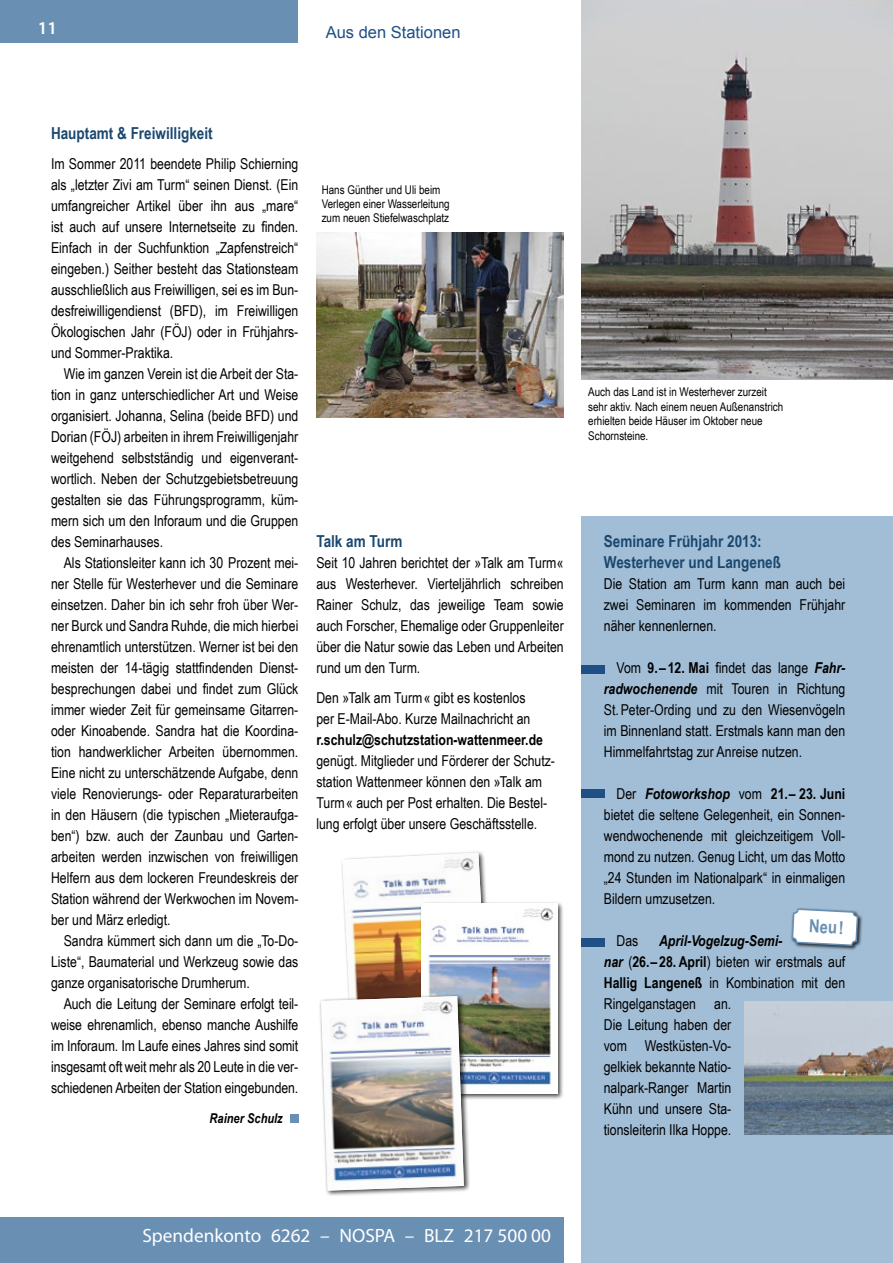
<style>
.page{position:relative;width:893px;height:1263px;background:#fff}
.page>*{position:absolute;margin:0;border:0;box-sizing:border-box;transform-origin:0 0}
.t1{font:19.2px "Myriad Pro";color:#fff}
.t2{font:700 18px "Arial Narrow";color:#698fb3}
.t3{font:600 18px "Myriad Pro";color:#fff}
.t4{font:700 16.5px/21px "Arial Narrow";color:#1b486f}
.t5{font:16.5px "Arial";color:#1e5085}
.t6{font:15px/21px "Arial Narrow";color:#000;text-align:justify}
.t7{font:700 15px "Arial Narrow";color:#000}
.t8{font:italic 700 13.5px "Arial Narrow";color:#000}
.t9{font:12px/14.4px "Arial Narrow";color:#000}
.s1{font-weight:700}
.s2{font-weight:700;font-style:italic}
</style>
<div class="page">
<div style="left:582px;top:517px;width:311px;height:746px;background:#a2bed6"></div>
<div style="left:290px;top:1114px;width:8px;height:9px;background:#698fb3"></div>
<img style="left:316px;top:232px;width:248px;height:186px">
<div style="left:419px;top:901px;width:146px;height:199px;background:#000;opacity:.75"></div>
<img style="left:488px;top:904px;width:70px;height:189px">
<div style="left:318px;top:993px;width:152px;height:204px;background:#000;opacity:.75"></div>
<img style="left:321px;top:853px;width:167px;height:337px">
<img style="left:321px;top:996px;width:143px;height:194px">
<img style="left:582px;top:0;width:311px;height:379px">
<img style="left:744px;top:1002px;width:149px;height:132px">
<div style="left:790px;top:907px;width:73px;height:43px;background:#000;opacity:.75"></div>
<svg style="left:791px;top:908px;width:68px;height:42px;background:#d2dbe3"></svg>
<div style="left:582px;top:665px;width:23px;height:8px;background:#1e5085"></div>
<div style="left:582px;top:790px;width:23px;height:8px;background:#1e5085"></div>
<div style="left:582px;top:938px;width:23px;height:8px;background:#1e5085"></div>
<div style="left:0;top:0;width:298px;height:43px;background:#698fb3"></div>
<div style="left:0;top:1218px;width:564px;height:45px;background:#698fb3"></div>
<p class="t3" style="left:38px;top:16px;width:21px">11</p>
<p class="t5" style="left:326px;top:22px;width:136px">Aus den Stationen</p>
<p class="t4" style="left:51px;top:122px;width:163px">Hauptamt &amp; Freiwilligkeit</p>
<p class="t6" style="left:51px;top:153px;width:249px">Im Sommer 2011 beendete Philip Schierning als „letzter Zivi am Turm“ seinen Dienst. (Ein umfangreicher Artikel über ihn aus „mare“ ist auch auf unsere Internetseite zu finden.<br>Einfach in der Suchfunktion „Zapfenstreich“ eingeben.) Seither besteht das Stationsteam ausschließlich aus Freiwilligen, sei es im Bun&shy;desfreiwilligendienst (BFD), im Freiwilligen Ökologischen Jahr (FÖJ) oder in Frühjahrs&shy;und Sommer-Praktika.</p>
<p class="t6" style="left:51px;top:363px;width:249px;text-indent:13px">Wie im ganzen Verein ist die Arbeit der Sta&shy;tion in ganz unterschiedlicher Art und Weise organisiert. Johanna, Selina (beide BFD) und Dorian (FÖJ) arbeiten in ihrem Freiwilligenjahr weitgehend selbstständig und eigenverant&shy;wortlich. Neben der Schutzgebietsbetreuung gestalten sie das Führungsprogramm, küm&shy;mern sich um den Inforaum und die Gruppen des Seminarhauses.</p>
<p class="t6" style="left:51px;top:552px;width:249px;text-indent:13px">Als Stationsleiter kann ich 30 Prozent mei&shy;ner Stelle für Westerhever und die Seminare einsetzen. Daher bin ich sehr froh über Wer&shy;ner Burck und Sandra Ruhde, die mich hierbei ehrenamtlich unterstützen. Werner ist bei den meisten der 14-tägig stattfindenden Dienst&shy;besprechungen dabei und findet zum Glück immer wieder Zeit für gemeinsame Gitarren&shy;oder Kinoabende. Sandra hat die Koordina&shy;tion handwerklicher Arbeiten übernommen.<br>Eine nicht zu unterschätzende Aufgabe, denn viele Renovierungs- oder Reparaturarbeiten in den Häusern (die typischen „Mieteraufga&shy;ben“) bzw. auch der Zaunbau und Garten&shy;arbeiten werden inzwischen von freiwilligen Helfern aus dem lockeren Freundeskreis der Station während der Werkwochen im Novem&shy;ber und März erledigt.</p>
<p class="t6" style="left:51px;top:930px;width:249px;text-indent:13px">Sandra kümmert sich dann um die „To-Do-Liste“, Baumaterial und Werkzeug sowie das ganze organisatorische Drumherum.</p>
<p class="t6" style="left:51px;top:993px;width:249px;text-indent:13px">Auch die Leitung der Seminare erfolgt teil&shy;weise ehrenamlich, ebenso manche Aushilfe im Inforaum. Im Laufe eines Jahres sind somit insgesamt oft weit mehr als 20 Leute in die ver&shy;schiedenen Arbeiten der Station eingebunden.</p>
<p class="t8" style="left:210px;top:1108px;width:75px">Rainer Schulz</p>
<p class="t9" style="left:322px;top:182px;width:129px">Hans Günther und Uli beim<br>Verlegen einer Wasserleitung zum neuen Stiefelwaschplatz</p>
<p class="t4" style="left:316px;top:530px;width:87px">Talk am Turm</p>
<p class="t6" style="left:316px;top:552px;width:249px">Seit 10 Jahren berichtet der »Talk am Turm« aus Westerhever. Vierteljährlich schreiben Rainer Schulz, das jeweilige Team sowie auch Forscher, Ehemalige oder Gruppenleiter über die Natur sowie das Leben und Arbeiten rund um den Turm.</p>
<p class="t6" style="left:316px;top:686px;width:215px">Den »Talk am Turm« gibt es kostenlos per E-Mail-Abo. Kurze Mailnachricht an</p>
<p class="t7" style="left:316px;top:728px;width:228px">r.schulz@schutzstation-wattenmeer.de</p>
<p class="t6" style="left:316px;top:749px;width:240px;text-align:left">genügt. Mitglieder und Förderer der Schutz&shy;station Wattenmeer können den »Talk am Turm« auch per Post erhalten. Die Bestel&shy;lung erfolgt über unsere Geschäftsstelle.</p>
<p class="t9" style="left:588px;top:384px;width:197px">Auch das Land ist in Westerhever zurzeit sehr aktiv. Nach einem neuen Außenanstrich erhielten beide Häuser im Oktober neue Schornsteine.</p>
<p class="t4" style="left:604px;top:530px;width:179px">Seminare Frühjahr 2013:<br>Westerhever und Langeneß</p>
<p class="t6" style="left:604px;top:573px;width:243px">Die Station am Turm kann man auch bei zwei Seminaren im kommenden Frühjahr näher kennenlernen.</p>
<p class="t6" style="left:604px;top:657px;width:243px;text-indent:13px">Vom <span class="s1">9.– 12. Mai</span> findet das lange <span class="s2">Fahr&shy;radwochenende</span> mit Touren in Richtung St.Peter-Ording und zu den Wiesenvögeln im Binnenland statt. Erstmals kann man den Himmelfahrtstag zur Anreise nutzen.</p>
<p class="t6" style="left:604px;top:783px;width:243px;text-indent:13px">Der <span class="s2">Fotoworkshop</span> vom <span class="s1">21.– 23. Juni </span>bietet die seltene Gelegenheit, ein Sonnen&shy;wendwochenende mit gleichzeitigem Voll&shy;mond zu nutzen. Genug Licht, um das Motto „24 Stunden im Nationalpark“ in einmaligen Bildern umzusetzen.</p>
<p class="t6" style="left:617px;top:930px;width:23px">Das</p>
<p class="t2" style="left:810px;top:912px;width:36px;rotate:3deg">Neu!</p>
<p class="t6" style="left:604px;top:930px;width:243px;text-align:left;text-indent:55px"><span class="s2">April-Vogelzug-Semi-<br>nar</span> (<span class="s1">26.– 28. April</span>) bieten wir erstmals auf<br><span class="s1">Hallig Langeneß</span> in Kombination mit den<br>Ringelganstagen an.<br>Die Leitung haben der<br>vom Westküsten-Vo-<br>gelkiek bekannte Natio-<br>nalpark-Ranger Martin<br>Kühn und unsere Sta-<br>tionsleiterin Ilka Hoppe.</p>
<p class="t1" style="left:142px;top:1223px;width:410px">Spendenkonto 6262 – NOSPA – BLZ 217 500 00</p>
<p class="t1" style="left:316px;top:1223px;width:236px">schutzstation-wattenmeer.de</p>
</div>
